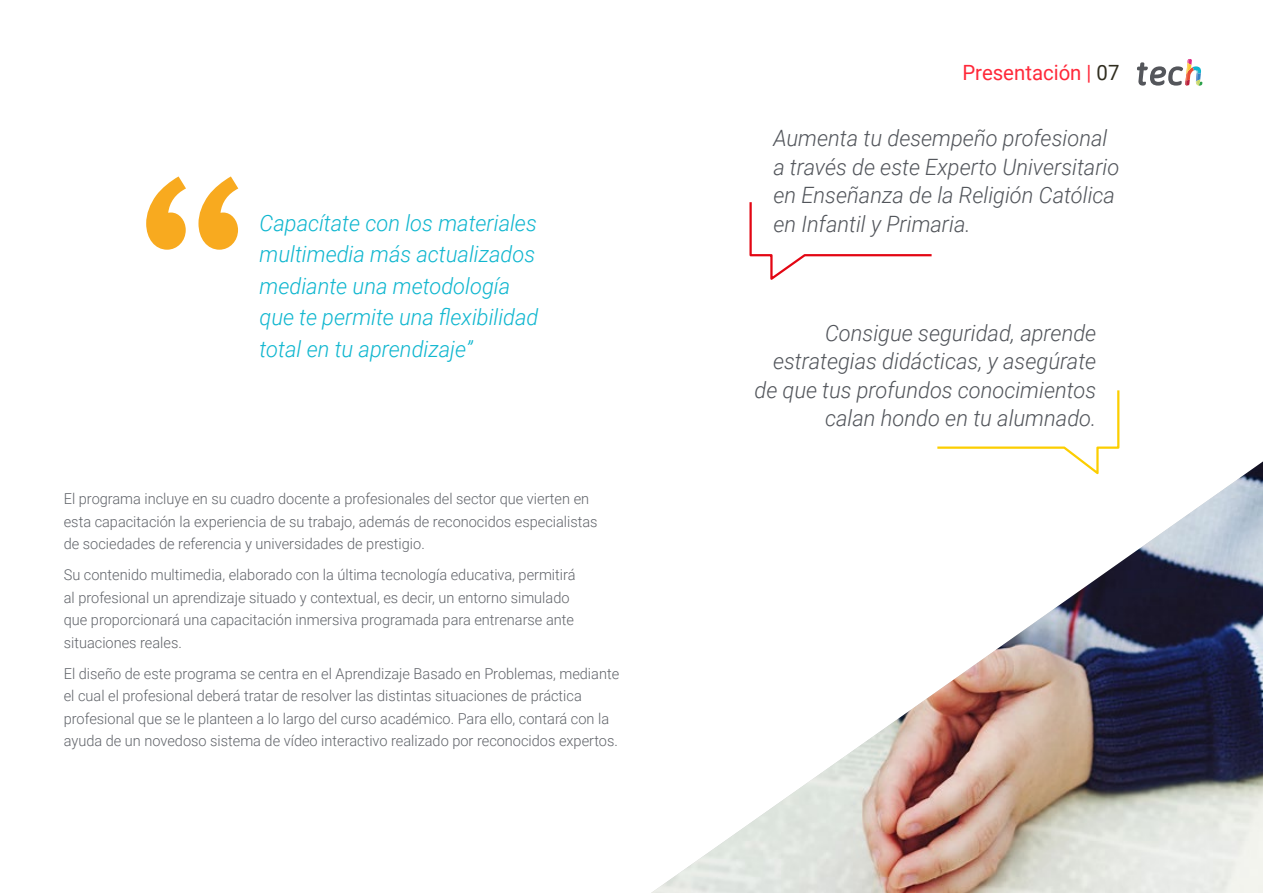
<style>
.page{position:relative;width:1263px;height:893px;background:#fff}
.page>*{position:absolute;margin:0;border:0;box-sizing:border-box;transform-origin:0 0}
.t1{font:italic 300 22.5px/28.5px "Roboto";color:#52555b;text-align:right}
.t2{font:italic 300 22.5px/31.5px "Roboto";color:#0fb6cf}
.t3{font:21px "Roboto";color:#ff293a}
.t4{font:300 15px/22.5px "Roboto";color:#61646a}
.s1{color:#312e20}
</style>
<div class="page">
<img style="left:651px;top:461px;width:612px;height:432px">
<svg style="left:935px;top:390px;width:185px;height:88px"></svg>
<svg style="left:749px;top:202px;width:183px;height:78px"></svg>
<svg style="left:146px;top:176px;width:92px;height:74px"></svg>
<svg style="left:1137px;top:59px;width:65px;height:27px"></svg>
<h2 class="t3" style="left:962px;top:57px;width:159px">Presentación | <span class="s1">07</span></h2>
<h1 class="t1" style="left:773px;top:123px;width:348px;text-align:left">Aumenta tu desempeño profesional a través de este Experto Universitario en Enseñanza de la Religión Católica</h1>
<h1 class="t2" style="left:260px;top:206px;width:279px">Capacítate con los materiales</h1>
<h1 class="t1" style="left:773px;top:209px;width:199px">en Infantil y Primaria.</h1>
<h1 class="t2" style="left:260px;top:238px;width:280px">multimedia más actualizados mediante una metodología que te permite una flexibilidad total en tu aprendizaje”</h1>
<h1 class="t1" style="left:755px;top:318px;width:343px">Consigue seguridad, aprende estrategias didácticas, y asegúrate de que tus profundos conocimientos calan hondo en tu alumnado.</h1>
<p class="t4" style="left:64px;top:487px;width:535px">El programa incluye en su cuadro docente a profesionales del sector que vierten en esta capacitación la experiencia de su trabajo, además de reconocidos especialistas de sociedades de referencia y universidades de prestigio.</p>
<p class="t4" style="left:64px;top:563px;width:513px">Su contenido multimedia, elaborado con la última tecnología educativa, permitirá al profesional un aprendizaje situado y contextual, es decir, un entorno simulado que proporcionará una capacitación inmersiva programada para entrenarse ante situaciones reales.</p>
<p class="t4" style="left:64px;top:662px;width:557px">El diseño de este programa se centra en el Aprendizaje Basado en Problemas, mediante el cual el profesional deberá tratar de resolver las distintas situaciones de práctica profesional que se le planteen a lo largo del curso académico. Para ello, contará con la ayuda de un novedoso sistema de vídeo interactivo realizado por reconocidos expertos.</p>
</div>
